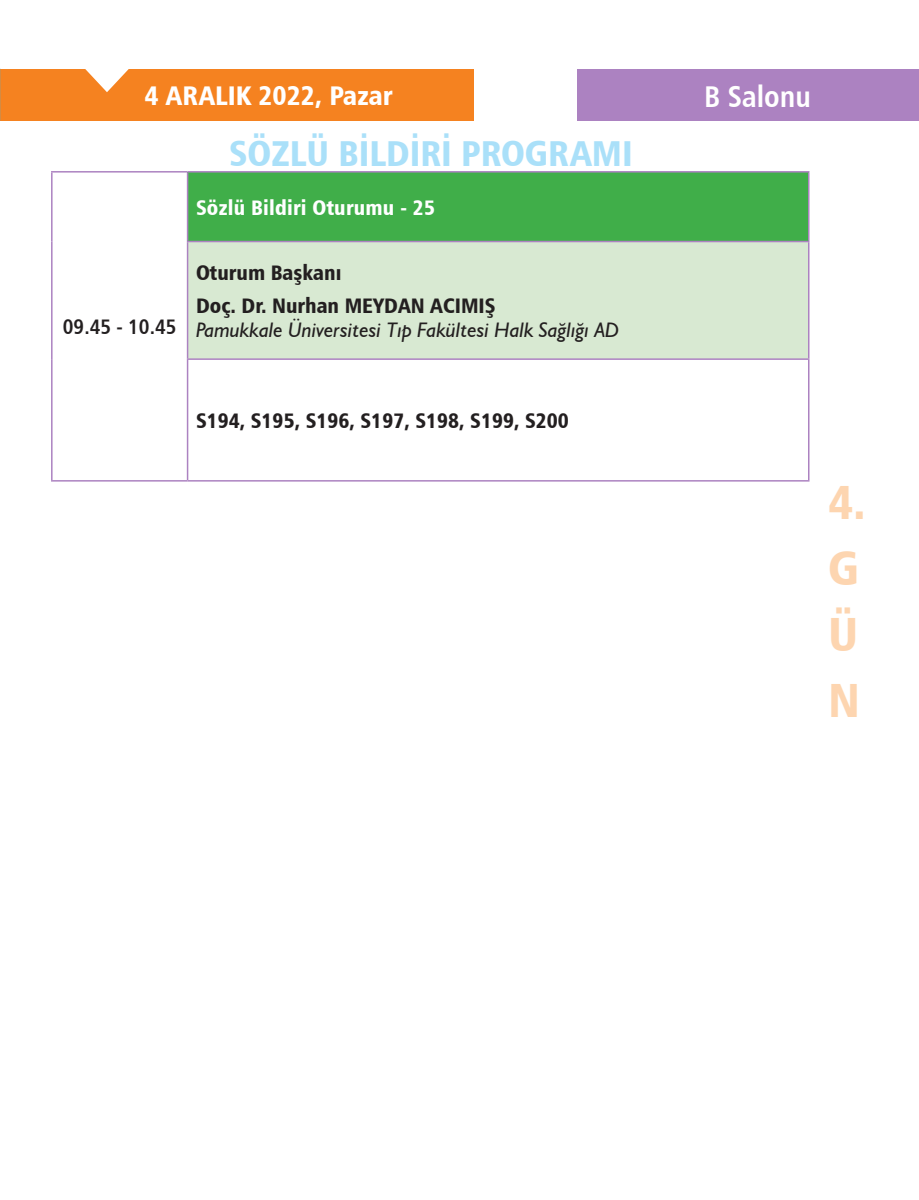
<style>
.page{position:relative;width:919px;height:1200px;background:#fff}
.page>*{position:absolute;margin:0;border:0;box-sizing:border-box;transform-origin:0 0}
.t1{font:48px "Humanist 777 BT Black Condensed B";color:#fdd5b0}
.t2{font:36px "Humanist 777 BT Black Condensed B";color:#aae0f9}
.t3{font:30px "Humanist 777 BT Bold Condensed B";color:#fff}
.t4{font:27px "Humanist 777 BT Black Condensed B";color:#fff}
.t5{font:21px "Humanist 777 BT Black Condensed B";color:#231f20}
.t6{font:italic 21px "Humanist 521 BT";color:#231f20}
.t7{font:21px "Humanist 777 BT Black Condensed B";letter-spacing:.01em;color:#fff}
.t8{font:21px "Humanist 777 BT Bold Condensed B";color:#231f20}
</style>
<div class="page">
<div style="left:0;top:69px;width:473px;height:51px;background:#f58220"></div>
<div style="left:577px;top:69px;width:341px;height:51px;background:#ac82c1"></div>
<div style="left:187px;top:172px;width:621px;height:69px;background:#40ae49"></div>
<div style="left:187px;top:241px;width:621px;height:118px;background:#d8e9d2"></div>
<hr style="left:51px;top:171px;width:136px;height:1px;background:#ac82c1">
<hr style="left:51px;top:172px;width:2px;height:69px;background:#ac82c1">
<hr style="left:51px;top:241px;width:2px;height:118px;background:#ac82c1">
<hr style="left:51px;top:359px;width:2px;height:121px;background:#ac82c1">
<hr style="left:51px;top:480px;width:136px;height:1px;background:#ac82c1">
<hr style="left:187px;top:171px;width:622px;height:1px;background:#ac82c1">
<hr style="left:187px;top:172px;width:1px;height:69px;background:#ac82c1">
<hr style="left:807px;top:172px;width:2px;height:69px;background:#ac82c1">
<hr style="left:187px;top:241px;width:622px;height:1px;background:#ac82c1">
<hr style="left:187px;top:242px;width:1px;height:116px;background:#ac82c1">
<hr style="left:807px;top:242px;width:2px;height:116px;background:#ac82c1">
<hr style="left:187px;top:358px;width:622px;height:2px;background:#ac82c1">
<hr style="left:187px;top:360px;width:1px;height:120px;background:#ac82c1">
<hr style="left:807px;top:360px;width:2px;height:120px;background:#ac82c1">
<hr style="left:187px;top:480px;width:622px;height:1px;background:#ac82c1">
<svg style="left:85px;top:69px;width:44px;height:23px"></svg>
<p class="t4" style="left:145px;top:79px;width:249px">4 ARALIK 2022, Pazar</p>
<p class="t3" style="left:704px;top:77px;width:108px">B Salonu</p>
<p class="t2" style="left:229px;top:130px;width:405px">SÖZLÜ BİLDİRİ PROGRAMI</p>
<p class="t8" style="left:63px;top:314px;width:115px">09.45 - 10.45</p>
<p class="t7" style="left:196px;top:194px;width:240px">Sözlü Bildiri Oturumu - 25</p>
<p class="t5" style="left:196px;top:259px;width:147px">Oturum Başkanı</p>
<p class="t5" style="left:196px;top:292px;width:301px">Doç. Dr. Nurhan MEYDAN ACIMIŞ</p>
<p class="t6" style="left:196px;top:316px;width:424px">Pamukkale Üniversitesi Tıp Fakültesi Halk Sağlığı AD</p>
<p class="t5" style="left:196px;top:407px;width:374px">S194, S195, S196, S197, S198, S199, S200</p>
<p class="t1" style="left:828px;top:471px;width:39px">4.</p>
<p class="t1" style="left:828px;top:537px;width:32px">G</p>
<p class="t1" style="left:828px;top:603px;width:32px">Ü</p>
<p class="t1" style="left:828px;top:669px;width:33px">N</p>
</div>
